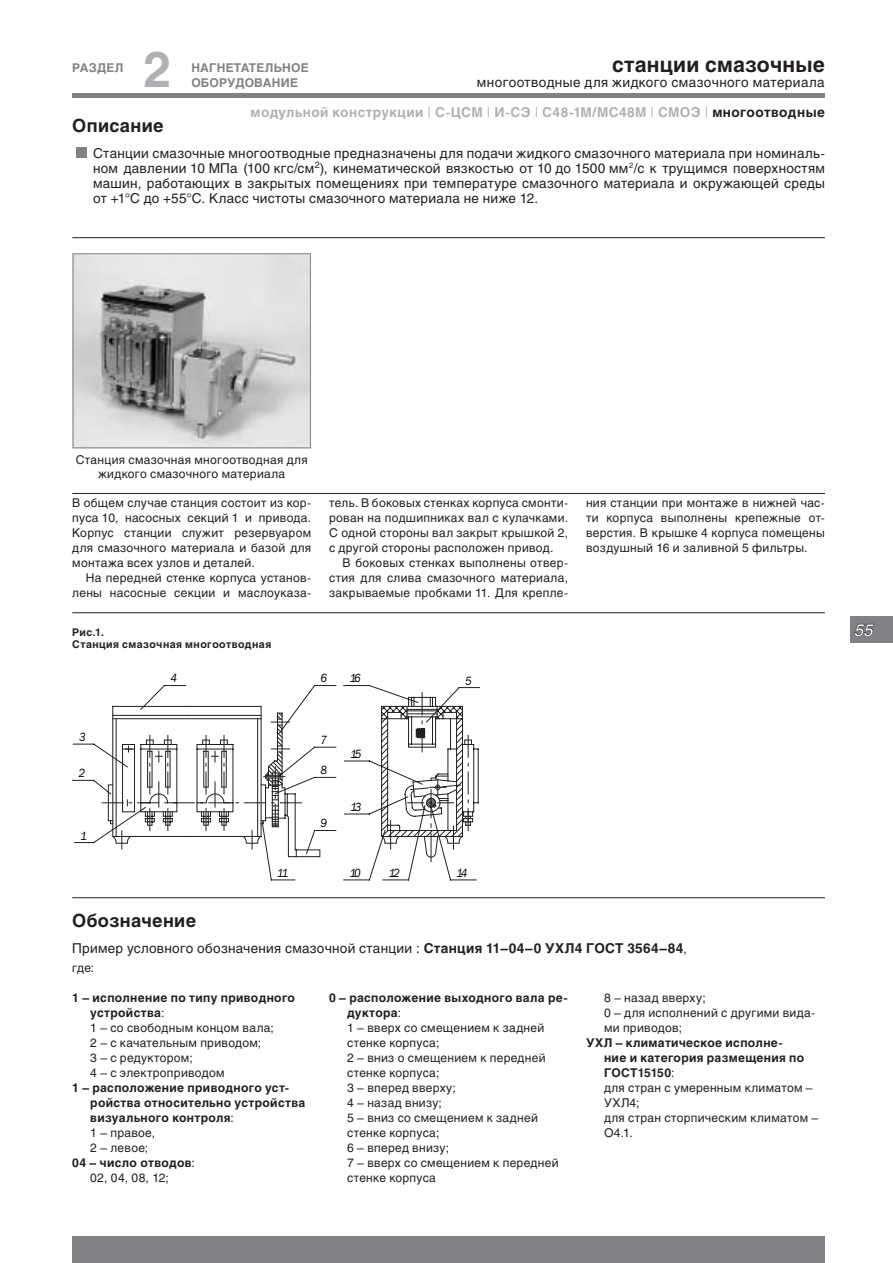
<style>
.page{position:relative;width:893px;height:1263px;background:#fff}
.page>*{position:absolute;margin:0;border:0;box-sizing:border-box;transform-origin:0 0}
.t1{font:700 49.5px "Helios";color:#b0b1b5}
.t2{font:700 21px "Helios";letter-spacing:.01em;color:#231f20}
.t3{font:700 18px "Helios";letter-spacing:.02em;color:#231f20}
.t4{font:italic 16.5px "Helios";color:#fff}
.t5{font:13.5px/15px "Helios";letter-spacing:.02em;color:#231f20;text-align:justify}
.t6{font:700 13.5px "Helios";letter-spacing:.03em;color:#b0b1b5}
.t7{font:12px/15px "Helios";letter-spacing:.025em;color:#231f20;text-align:justify}
.t8{font:700 12px "Helios";letter-spacing:.025em;color:#231f20}
.t9{font:700 12px/15px "Helios";letter-spacing:.015em;color:#808285}
.t10{font:italic 12px "Franklin Gothic Book C";letter-spacing:-.2em;color:#000;scale:.9 1}
.t11{font:700 10.5px/12.6px "Helios";letter-spacing:.045em;color:#231f20}
.s1{font-weight:400}
.s2{color:#231f20}
.s3{font-weight:700}
.s4{font-size:12px}
</style>
<div class="page">
<div style="left:72px;top:1236px;width:753px;height:27px;background:#808285"></div>
<hr style="left:72px;top:94px;width:753px;height:4px;background:#808285">
<div style="left:850px;top:616px;width:43px;height:27px;background:#808285"></div>
<svg style="left:854px;top:624px;width:20px;height:12px"></svg>
<div style="left:77px;top:147px;width:10px;height:11px;background:#808285"></div>
<svg style="left:72px;top:685px;width:408px;height:195px"></svg>
<img style="left:75px;top:255px;width:234px;height:191px">
<div style="left:73px;top:253px;width:238px;height:195px;border:1px solid #808285"></div>
<hr style="left:72px;top:237px;width:753px;height:1px;background:#231f20">
<hr style="left:72px;top:493px;width:753px;height:1px;background:#231f20">
<hr style="left:72px;top:612px;width:753px;height:1px;background:#231f20">
<hr style="left:72px;top:897px;width:753px;height:1px;background:#231f20">
<h1 class="t1" style="left:143px;top:41px;width:29px">2</h1>
<h2 class="t2" style="left:612px;top:53px;width:214px">станции смазочные</h2>
<p class="t9" style="left:72px;top:61px;width:53px">РАЗДЕЛ</p>
<p class="t9" style="left:191px;top:61px;width:119px">НАГНЕТАТЕЛЬНОЕ<br>ОБОРУДОВАНИЕ</p>
<p class="t5" style="left:477px;top:75px;width:349px">многоотводные для жидкого смазочного материала</p>
<p class="t6" style="left:251px;top:105px;width:576px">модульной конструкции <span class="s1">|</span> С-ЦСМ <span class="s1">|</span> И-СЭ <span class="s1">|</span> С48-1М/МС48М <span class="s1">|</span> СМОЭ <span class="s1">|</span> <span class="s2">многоотводные</span></p>
<h3 class="t3" style="left:72px;top:115px;width:93px">Описание</h3>
<p class="t5" style="left:93px;top:146px;width:733px">Станции смазочные многоотводные предназначены для подачи жидкого смазочного материала при номиналь&shy;ном давлении 10 МПа (100 кгс/см<sup>2</sup>), кинематической вязкостью от 10 до 1500 мм<sup>2</sup>/с к трущимся поверхностям машин, работающих в закрытых помещениях при температуре смазочного материала и окружающей среды от +1°С до +55°С. Класс чистоты смазочного материала не ниже 12.</p>
<p class="t7" style="left:76px;top:452px;width:233px;line-height:14.4px;text-align:center">Станция смазочная многоотводная для жидкого смазочного материала</p>
<p class="t7" style="left:72px;top:495px;width:240px">В общем случае станция состоит из кор&shy;пуса 10, насосных секций 1 и привода.<br>Корпус станции служит резервуаром для смазочного материала и базой для монтажа всех узлов и деталей.</p>
<p class="t7" style="left:72px;top:570px;width:240px;text-align:right">На передней стенке корпуса установ&shy;лены насосные секции и маслоуказа-</p>
<p class="t11" style="left:72px;top:625px;width:200px">Рис.1.<br>Станция смазочная многоотводная</p>
<p class="t7" style="left:329px;top:495px;width:240px">тель. В боковых стенках корпуса смонти&shy;рован на подшипниках вал с кулачками.<br>С одной стороны вал закрыт крышкой 2, с другой стороны расположен привод.</p>
<p class="t7" style="left:329px;top:555px;width:240px;text-indent:14px">В боковых стенках выполнены отвер&shy;стия для слива смазочного материала, закрываемые пробками 11. Для крепле-</p>
<p class="t10" style="left:170px;top:672px;width:9px">4</p>
<p class="t10" style="left:320px;top:672px;width:9px">6</p>
<p class="t10" style="left:465px;top:674px;width:9px">5</p>
<p class="t10" style="left:350px;top:672px;width:14px">16</p>
<p class="t7" style="left:586px;top:495px;width:240px">ния станции при монтаже в нижней час&shy;ти корпуса выполнены крепежные от&shy;верстия. В крышке 4 корпуса помещены воздушный 16 и заливной 5 фильтры.</p>
<p class="t10" style="left:79px;top:730px;width:9px">3</p>
<p class="t10" style="left:78px;top:767px;width:9px">2</p>
<p class="t10" style="left:81px;top:829px;width:9px">1</p>
<h3 class="t3" style="left:72px;top:910px;width:125px">Обозначение</h3>
<p class="t10" style="left:320px;top:733px;width:9px">7</p>
<p class="t10" style="left:320px;top:764px;width:9px">8</p>
<p class="t10" style="left:320px;top:817px;width:9px">9</p>
<p class="t10" style="left:350px;top:747px;width:14px">15</p>
<p class="t10" style="left:350px;top:800px;width:14px">13</p>
<p class="t10" style="left:277px;top:866px;width:14px">11</p>
<p class="t10" style="left:350px;top:866px;width:14px">10</p>
<p class="t10" style="left:389px;top:866px;width:14px">12</p>
<p class="t10" style="left:456px;top:866px;width:14px">14</p>
<p class="t5" style="left:72px;top:940px;width:616px">Пример условного обозначения смазочной станции : <span class="s3">Станция 11–04–0 УХЛ4 ГОСТ 3564–84</span><span class="s4">,</span></p>
<p class="t7" style="left:72px;top:960px;width:24px">где:</p>
<p class="t7" style="left:90px;top:990px;width:206px;text-align:left;text-indent:-18px"><span class="s3">1 – исполнение по типу приводного устройства</span>:<br>1 – со свободным концом вала;<br>2 – с качательным приводом;<br>3 – с редуктором;<br>4 – с электроприводом</p>
<p class="t8" style="left:72px;top:1081px;width:218px">1 – расположение приводного уст-</p>
<p class="t8" style="left:90px;top:1096px;width:216px">ройства относительно устройства</p>
<p class="t8" style="left:90px;top:1111px;width:145px">визуального контроля<span class="s1">:</span></p>
<p class="t7" style="left:90px;top:1125px;width:66px">1 – правое,</p>
<p class="t7" style="left:90px;top:1140px;width:60px">2 – левое;</p>
<p class="t8" style="left:72px;top:1156px;width:124px">04 – число отводов<span class="s1">:</span></p>
<p class="t7" style="left:90px;top:1170px;width:80px">02, 04, 08, 12;</p>
<p class="t7" style="left:347px;top:990px;width:222px;text-align:left;text-indent:-18px"><span class="s3">0 – расположение выходного вала ре&shy;дуктора</span>:<br>1 – вверх со смещением к задней стенке корпуса;<br>2 – вниз о смещением к передней стенке корпуса;<br>3 – вперед вверху;<br>4 – назад внизу;<br>5 – вниз со смещением к задней стенке корпуса;<br>6 – вперед внизу;<br>7 – вверх со смещением к передней стенке корпуса</p>
<p class="t7" style="left:604px;top:990px;width:213px;text-align:left">8 – назад вверху;<br>0 – для исполнений с другими вида&shy;ми приводов;</p>
<p class="t7" style="left:604px;top:1035px;width:216px;text-align:left;text-indent:-18px"><span class="s3">УХЛ – климатическое исполне-<br>ние и категория размещения по<br>ГОСТ15150</span>:<br>для стран с умеренным климатом –<br>УХЛ4;<br>для стран сторпическим климатом –<br>О4.1.</p>
<h3 class="t4" style="left:855px;top:620px;width:20px">55</h3>
</div>
